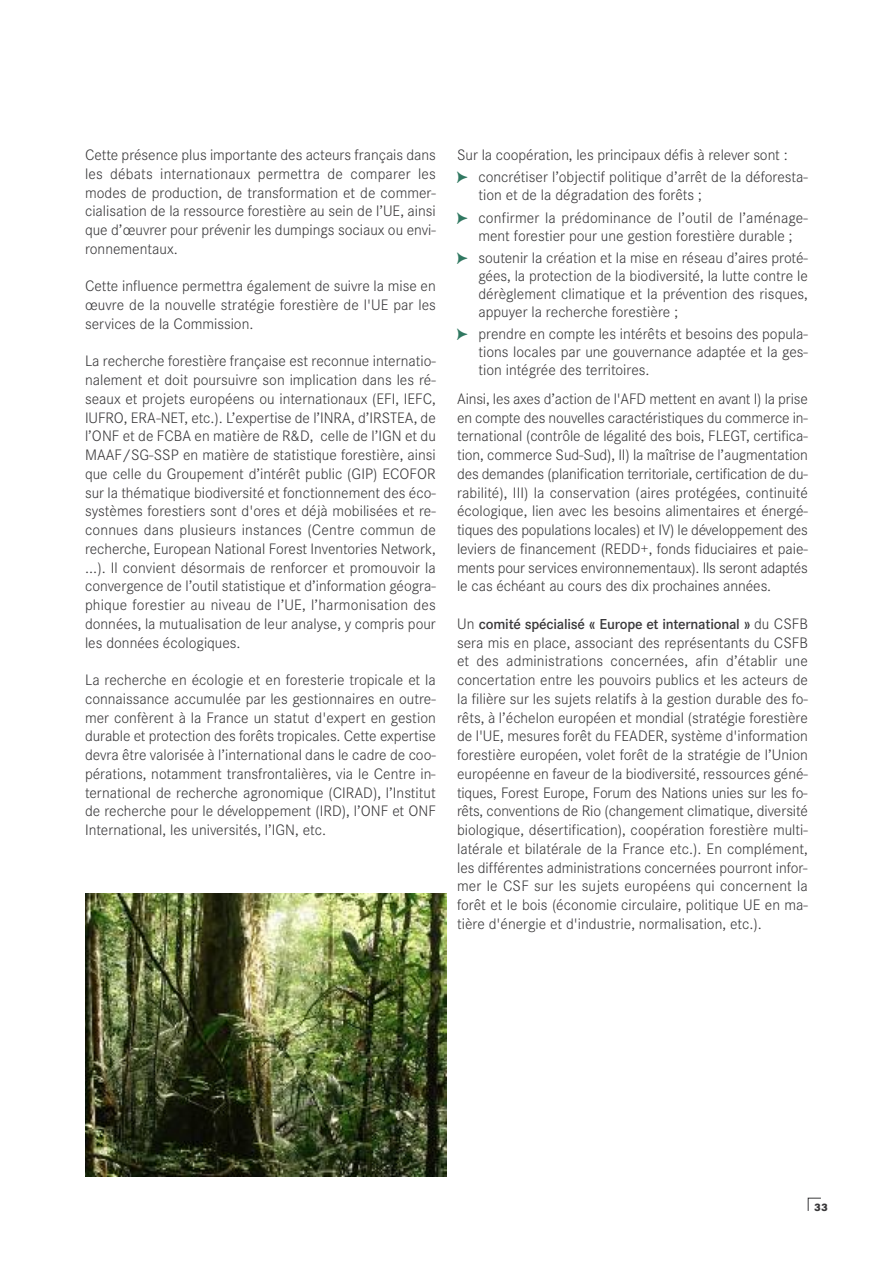
<style>
.page{position:relative;width:893px;height:1263px;background:#fff}
.page>*{position:absolute;margin:0;border:0;box-sizing:border-box;transform-origin:0 0}
.t1{font:300 15.75px/18.8px "Corporate S";color:#39383a;text-align:justify}
.t2{font:600 15px "Corporate S";letter-spacing:-.015em;color:#39383a}
.t3{font:800 11.25px "Corporate S";color:#39383a}
.s1{font-family:"Pointers";font-weight:400;color:#307861}
.s2{font-weight:300;font-size:15.75px}
</style>
<div class="page">
<svg style="left:808px;top:1198px;width:13px;height:13px"></svg>
<img style="left:85px;top:893px;width:361px;height:284px">
<p class="t1" style="left:85px;top:145px;width:352px">Cette présence plus importante des acteurs français dans les débats internationaux permettra de comparer les modes de production, de transformation et de commer&shy;cialisation de la ressource forestière au sein de l’UE, ainsi que d’œuvrer pour prévenir les dumpings sociaux ou envi&shy;ronnementaux.</p>
<p class="t1" style="left:85px;top:276px;width:352px">Cette influence permettra également de suivre la mise en œuvre de la nouvelle stratégie forestière de l'UE par les services de la Commission.</p>
<p class="t1" style="left:85px;top:351px;width:352px">La recherche forestière française est reconnue internatio&shy;nalement et doit poursuivre son implication dans les ré&shy;seaux et projets européens ou internationaux (EFI, IEFC, IUFRO, ERA-NET, etc.). L’expertise de l’INRA, d’IRSTEA, de l’ONF et de FCBA en matière de R&amp;D, celle de l’IGN et du MAAF/SG-SSP en matière de statistique forestière, ainsi que celle du Groupement d’intérêt public (GIP) ECOFOR sur la thématique biodiversité et fonctionnement des éco&shy;systèmes forestiers sont d'ores et déjà mobilisées et re&shy;connues dans plusieurs instances (Centre commun de recherche, European National Forest Inventories Network, ...). Il convient désormais de renforcer et promouvoir la convergence de l’outil statistique et d’information géogra&shy;phique forestier au niveau de l’UE, l’harmonisation des données, la mutualisation de leur analyse, y compris pour les données écologiques.</p>
<p class="t1" style="left:85px;top:670px;width:352px">La recherche en écologie et en foresterie tropicale et la connaissance accumulée par les gestionnaires en outre&shy;mer confèrent à la France un statut d'expert en gestion durable et protection des forêts tropicales. Cette expertise devra être valorisée à l’international dans le cadre de coo&shy;pérations, notamment transfrontalières, via le Centre in&shy;ternational de recherche agronomique (CIRAD), l’Institut de recherche pour le développement (IRD), l’ONF et ONF International, les universités, l’IGN, etc.</p>
<p class="t1" style="left:457px;top:144px;width:352px;line-height:22.2px">Sur la coopération, les principaux défis à relever sont :<br><span class="s1">C</span> concrétiser l’objectif politique d’arrêt de la déforesta-</p>
<p class="t1" style="left:457px;top:184px;width:352px;line-height:22.2px;text-indent:21px">tion et de la dégradation des forêts ;<br><span class="s1">C</span> confirmer la prédominance de l’outil de l’aménage-</p>
<p class="t1" style="left:457px;top:224px;width:352px;line-height:22.2px;text-align:center">ment forestier pour une gestion forestière durable ;<br><span class="s1">C</span> soutenir la création et la mise en réseau d’aires proté-</p>
<p class="t1" style="left:478px;top:266px;width:331px;line-height:18px">gées, la protection de la biodiversité, la lutte contre le dérèglement climatique et la prévention des risques, appuyer la recherche forestière ;</p>
<p class="t1" style="left:478px;top:325px;width:331px;line-height:18px;text-indent:-21px"><span class="s1">C</span> prendre en compte les intérêts et besoins des popula&shy;tions locales par une gouvernance adaptée et la ges&shy;tion intégrée des territoires.</p>
<p class="t1" style="left:457px;top:389px;width:352px">Ainsi, les axes d’action de l'AFD mettent en avant I) la prise en compte des nouvelles caractéristiques du commerce in&shy;ternational (contrôle de légalité des bois, FLEGT, certifica&shy;tion, commerce Sud-Sud), II) la maîtrise de l’augmentation des demandes (planification territoriale, certification de du&shy;rabilité), III) la conservation (aires protégées, continuité écologique, lien avec les besoins alimentaires et énergé&shy;tiques des populations locales) et IV) le développement des leviers de financement (REDD+, fonds fiduciaires et paie&shy;ments pour services environnementaux). Ils seront adaptés le cas échéant au cours des dix prochaines années.</p>
<p class="t2" style="left:457px;top:615px;width:352px"><span class="s2">Un</span> comité spécialisé « Europe et international » <span class="s2">du CSFB</span></p>
<p class="t1" style="left:457px;top:633px;width:352px">sera mis en place, associant des représentants du CSFB et des administrations concernées, afin d’établir une concertation entre les pouvoirs publics et les acteurs de la filière sur les sujets relatifs à la gestion durable des fo&shy;rêts, à l’échelon européen et mondial (stratégie forestière de l'UE, mesures forêt du FEADER, système d'information forestière européen, volet forêt de la stratégie de l’Union européenne en faveur de la biodiversité, ressources géné&shy;tiques, Forest Europe, Forum des Nations unies sur les fo&shy;rêts, conventions de Rio (changement climatique, diversité biologique, désertification), coopération forestière multi&shy;latérale et bilatérale de la France etc.). En complément, les différentes administrations concernées pourront infor&shy;mer le CSF sur les sujets européens qui concernent la forêt et le bois (économie circulaire, politique UE en ma&shy;tière d'énergie et d'industrie, normalisation, etc.).</p>
<p class="t3" style="left:814px;top:1200px;width:15px">33</p>
</div>
